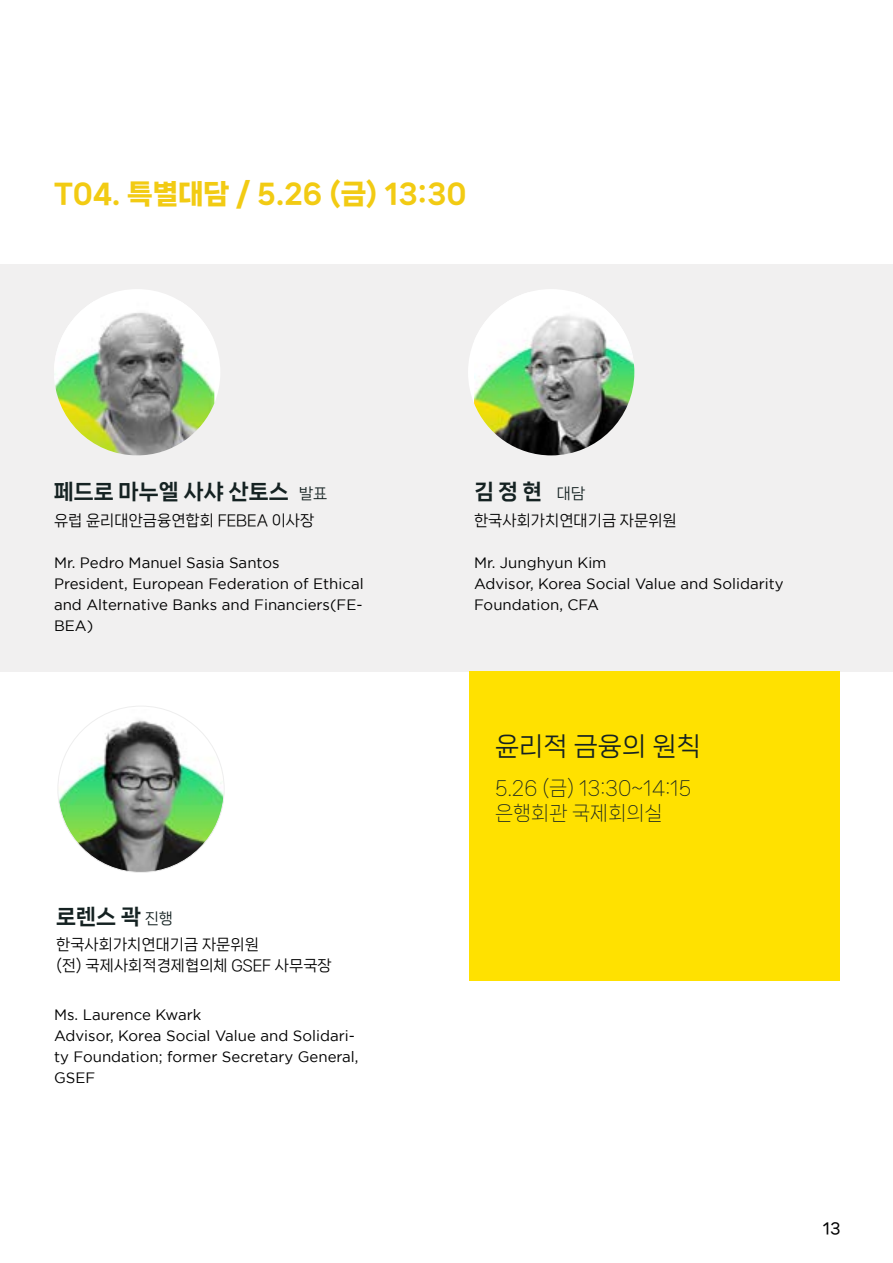
<style>
.page{position:relative;width:893px;height:1263px;background:#fff}
.page>*{position:absolute;margin:0;border:0;box-sizing:border-box;transform-origin:0 0}
.t1{font:27px "Nanum Square Neo TTF e Hv";color:#f2cb13}
.t2{font:25.5px "Nanum Square Neo b Rg";color:#152222}
.t3{font:21px "Nanum Square Neo d Eb";color:#152222}
.t4{font:19.5px/25.5px "Nanum Square Neo a Lt";color:#152222}
.t5{font:15px/21px "Gotham";color:#000}
.t6{font:15px/21px "Nanum Square Neo b Rg";color:#000}
.t7{font:15px "Nanum Square Neo c Bd";color:#000}
.s1{font-family:"Nanum Square Neo b Rg";font-size:15px}
</style>
<div class="page">
<div style="left:0;top:265px;width:893px;height:407px;background:#f1f0f0"></div>
<div style="left:54px;top:289px;width:166px;height:166px;background:#fff;border-radius:50%"></div>
<img style="left:54px;top:308px;width:160px;height:147px">
<img style="left:474px;top:292px;width:160px;height:163px">
<img style="left:58px;top:709px;width:166px;height:162px">
<div style="left:470px;top:672px;width:370px;height:309px;background:#ffe100"></div>
<h1 class="t1" style="left:54px;top:179px;width:414px">T04. 특별대담 / 5.26 (금) 13:30</h1>
<h3 class="t3" style="left:54px;top:481px;width:275px">페드로 마누엘 사샤 산토스 <span class="s1">발표</span></h3>
<h3 class="t3" style="left:474px;top:481px;width:113px">김정현 <span class="s1">대담</span></h3>
<p class="t6" style="left:54px;top:510px;width:262px">유럽 윤리대안금융연합회 FEBEA 이사장</p>
<p class="t6" style="left:474px;top:510px;width:204px">한국사회가치연대기금 자문위원</p>
<p class="t5" style="left:54px;top:552px;width:311px">Mr. Pedro Manuel Sasia Santos<br>President, European Federation of Ethical and Alternative Banks and Financiers(FE-<br>BEA)</p>
<p class="t5" style="left:474px;top:552px;width:311px">Mr. Junghyun Kim<br>Advisor, Korea Social Value and Solidarity<br>Foundation, CFA</p>
<h2 class="t2" style="left:495px;top:732px;width:207px">윤리적 금융의 원칙</h2>
<h3 class="t3" style="left:56px;top:905px;width:118px">로렌스 곽 <span class="s1">진행</span></h3>
<p class="t6" style="left:56px;top:934px;width:277px">한국사회가치연대기금 자문위원<br>(전) 국제사회적경제협의체 GSEF 사무국장</p>
<p class="t5" style="left:54px;top:1004px;width:306px">Ms. Laurence Kwark<br>Advisor, Korea Social Value and Solidari&shy;ty Foundation; former Secretary General,<br>GSEF</p>
<h3 class="t4" style="left:495px;top:776px;width:198px">5.26 (금) 13:30~14:15 은행회관 국제회의실</h3>
<p class="t7" style="left:823px;top:1220px;width:19px">13</p>
</div>
